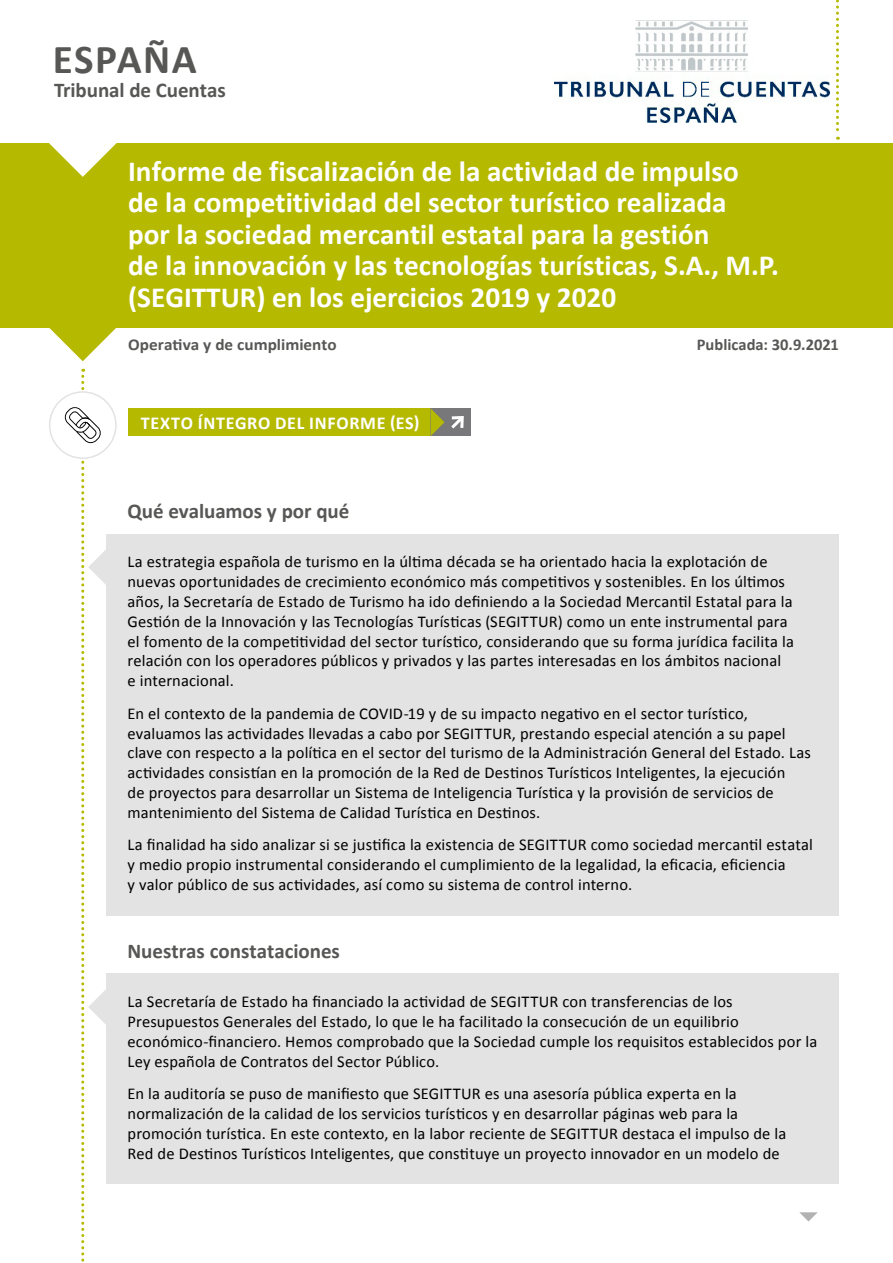
<style>
.page{position:relative;width:893px;height:1263px;background:#fff}
.page>*{position:absolute;margin:0;border:0;box-sizing:border-box;transform-origin:0 0}
.Country-First{font:700 41.25px "Calibri";letter-spacing:.035em;color:#575756}
.t1{font:700 29.25px/31.5px "Calibri";color:#fff}
.SaiName-First{font:700 21px "Calibri";color:#575756}
.t2{font:700 18.15px "Calibri";letter-spacing:.04em;color:#fff}
.t3{font:16.5px/19.8px "Calibri";letter-spacing:.01em;color:#000}
.Performance{font:700 16.5px "Calibri";color:#575756;scale:1.04 1}
.Published{font:700 16.5px "Calibri";color:#575756}
</style>
<div class="page">
<img style="left:554px;top:21px;width:275px;height:101px">
<div style="left:0;top:143px;width:893px;height:184px;background:#b5ba00"></div>
<svg style="left:49px;top:327px;width:68px;height:34px"></svg>
<div style="left:106px;top:534px;width:733px;height:178px;background:#e3e3e3"></div>
<div style="left:106px;top:685px;width:733px;height:158px;background:#e3e3e3"></div>
<div style="left:106px;top:817px;width:733px;height:98px;background:#e3e3e3"></div>
<div style="left:106px;top:974px;width:733px;height:118px;background:#e3e3e3"></div>
<div style="left:106px;top:1065px;width:733px;height:119px;background:#e3e3e3"></div>
<svg style="left:799px;top:1212px;width:19px;height:9px"></svg>
<svg style="left:49px;top:143px;width:68px;height:34px"></svg>
<div style="left:49px;top:391px;width:68px;height:68px;border:2px solid #e3e3e3;border-radius:50%"></div>
<svg style="left:64px;top:369px;width:43px;height:893px"></svg>
<svg style="left:836px;top:0;width:3px;height:140px"></svg>
<svg style="left:128px;top:408px;width:343px;height:28px;background:#b0b40d"></svg>
<p class="Country-First" style="left:53px;top:31px;width:145px">ESPAÑA</p>
<p class="SaiName-First" style="left:54px;top:76px;width:173px">Tribunal de Cuentas</p>
<h1 class="t1" style="left:128px;top:154px;width:652px">Informe de fiscalización de la actividad de impulso<br>de la competitividad del sector turístico realizada<br>por la sociedad mercantil estatal para la gestión<br>de la innovación y las tecnologías turísticas, S.A., M.P. (SEGITTUR) en los ejercicios 2019 y 2020</h1>
<p class="Performance" style="left:128px;top:333px;width:202px">Operativa y de cumplimiento</p>
<p class="Published" style="left:697px;top:333px;width:144px">Publicada: 30.9.2021</p>
<p class="t2" style="left:141px;top:410px;width:280px">TEXTO ÍNTEGRO DEL INFORME (ES)</p>
<h2 class="SaiName-First" style="left:128px;top:496px;width:223px">Qué evaluamos y por qué</h2>
<p class="t3" style="left:128px;top:552px;width:668px">La estrategia española de turismo en la última década se ha orientado hacia la explotación de nuevas oportunidades de crecimiento económico más competitivos y sostenibles. En los últimos años, la Secretaría de Estado de Turismo ha ido definiendo a la Sociedad Mercantil Estatal para la Gestión de la Innovación y las Tecnologías Turísticas (SEGITTUR) como un ente instrumental para el fomento de la competitividad del sector turístico, considerando que su forma jurídica facilita la relación con los operadores públicos y privados y las partes interesadas en los ámbitos nacional<br>e internacional.</p>
<p class="t3" style="left:128px;top:703px;width:685px">En el contexto de la pandemia de COVID-19 y de su impacto negativo en el sector turístico, evaluamos las actividades llevadas a cabo por SEGITTUR, prestando especial atención a su papel clave con respecto a la política en el sector del turismo de la Administración General del Estado. Las actividades consistían en la promoción de la Red de Destinos Turísticos Inteligentes, la ejecución<br>de proyectos para desarrollar un Sistema de Inteligencia Turística y la provisión de servicios de mantenimiento del Sistema de Calidad Turística en Destinos.</p>
<p class="t3" style="left:128px;top:834px;width:687px">La finalidad ha sido analizar si se justifica la existencia de SEGITTUR como sociedad mercantil estatal y medio propio instrumental considerando el cumplimiento de la legalidad, la eficacia, eficiencia<br>y valor público de sus actividades, así como su sistema de control interno.</p>
<h2 class="SaiName-First" style="left:128px;top:936px;width:214px">Nuestras constataciones</h2>
<p class="t3" style="left:128px;top:991px;width:691px">La Secretaría de Estado ha financiado la actividad de SEGITTUR con transferencias de los Presupuestos Generales del Estado, lo que le ha facilitado la consecución de un equilibrio económico-financiero. Hemos comprobado que la Sociedad cumple los requisitos establecidos por la Ley española de Contratos del Sector Público.</p>
<p class="t3" style="left:128px;top:1083px;width:660px">En la auditoría se puso de manifiesto que SEGITTUR es una asesoría pública experta en la normalización de la calidad de los servicios turísticos y en desarrollar páginas web para la promoción turística. En este contexto, en la labor reciente de SEGITTUR destaca el impulso de la Red de Destinos Turísticos Inteligentes, que constituye un proyecto innovador en un modelo de</p>
</div>
